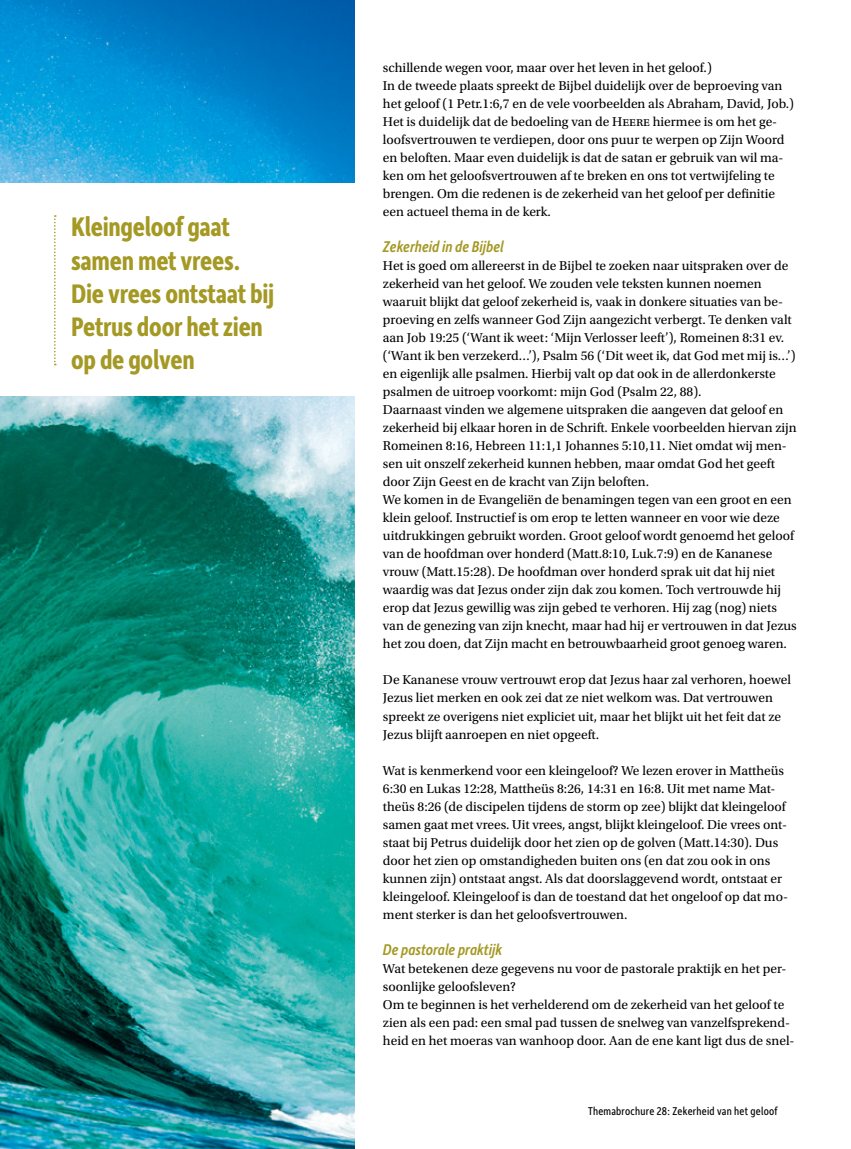
<style>
.page{position:relative;width:851px;height:1149px;background:#fff}
.page>*{position:absolute;margin:0;border:0;box-sizing:border-box;transform-origin:0 0}
.t1{font:700 28.5px/33px "Depot New Condensed";letter-spacing:-.01em;color:#a49924}
.t2{font:italic 500 16.5px "Depot New Condensed";color:#a49924}
.t3{font:13.5px/18px "Utopia Std";color:#000}
.t4{font:12px "Depot New Condensed";letter-spacing:.02em;color:#000}
</style>
<div class="page">
<img style="left:0;top:0;width:354px;height:1148px">
<div style="left:0;top:183px;width:364px;height:213px;background:#fff"></div>
<svg style="left:54px;top:215px;width:2px;height:150px"></svg>
<h1 class="t1" style="left:71px;top:209px;width:205px">Kleingeloof gaat samen met vrees.<br>Die vrees ontstaat bij<br>Petrus door het zien op de golven</h1>
<p class="t3" style="left:383px;top:59px;width:412px">schillende wegen voor, maar over het leven in het geloof.)<br>In de tweede plaats spreekt de Bijbel duidelijk over de beproeving van het geloof (1 Petr.1:6,7 en de vele voorbeelden als Abraham, David, Job.)<br>Het is duidelijk dat de bedoeling van de Heere hiermee is om het ge&shy;loofsvertrouwen te verdiepen, door ons puur te werpen op Zijn Woord en beloften. Maar even duidelijk is dat de satan er gebruik van wil ma&shy;ken om het geloofsvertrouwen af te breken en ons tot vertwijfeling te brengen. Om die redenen is de zekerheid van het geloof per definitie een actueel thema in de kerk.</p>
<p class="t2" style="left:383px;top:236px;width:122px">Zekerheid in de Bijbel</p>
<p class="t3" style="left:383px;top:257px;width:415px">Het is goed om allereerst in de Bijbel te zoeken naar uitspraken over de zekerheid van het geloof. We zouden vele teksten kunnen noemen waaruit blijkt dat geloof zekerheid is, vaak in donkere situaties van be&shy;proeving en zelfs wanneer God Zijn aangezicht verbergt. Te denken valt aan Job 19:25 (‘Want ik weet: ‘Mijn Verlosser leeft’), Romeinen 8:31 ev. (‘Want ik ben verzekerd…’), Psalm 56 (‘Dit weet ik, dat God met mij is…’) en eigenlijk alle psalmen. Hierbij valt op dat ook in de allerdonkerste psalmen de uitroep voorkomt: mijn God (Psalm 22, 88).<br>Daarnaast vinden we algemene uitspraken die aangeven dat geloof en zekerheid bij elkaar horen in de Schrift. Enkele voorbeelden hiervan zijn Romeinen 8:16, Hebreen 11:1,1 Johannes 5:10,11. Niet omdat wij men&shy;sen uit onszelf zekerheid kunnen hebben, maar omdat God het geeft door Zijn Geest en de kracht van Zijn beloften.<br>We komen in de Evangeliën de benamingen tegen van een groot en een klein geloof. Instructief is om erop te letten wanneer en voor wie deze uitdrukkingen gebruikt worden. Groot geloof wordt genoemd het geloof van de hoofdman over honderd (Matt.8:10, Luk.7:9) en de Kananese vrouw (Matt.15:28). De hoofdman over honderd sprak uit dat hij niet waardig was dat Jezus onder zijn dak zou komen. Toch vertrouwde hij erop dat Jezus gewillig was zijn gebed te verhoren. Hij zag (nog) niets van de genezing van zijn knecht, maar had hij er vertrouwen in dat Jezus het zou doen, dat Zijn macht en betrouwbaarheid groot genoeg waren.</p>
<p class="t3" style="left:383px;top:671px;width:409px">De Kananese vrouw vertrouwt erop dat Jezus haar zal verhoren, hoewel Jezus liet merken en ook zei dat ze niet welkom was. Dat vertrouwen spreekt ze overigens niet expliciet uit, maar het blijkt uit het feit dat ze Jezus blijft aanroepen en niet opgeeft.</p>
<p class="t3" style="left:383px;top:761px;width:406px">Wat is kenmerkend voor een kleingeloof? We lezen erover in Mattheüs 6:30 en Lukas 12:28, Mattheüs 8:26, 14:31 en 16:8. Uit met name Mat&shy;theüs 8:26 (de discipelen tijdens de storm op zee) blijkt dat kleingeloof samen gaat met vrees. Uit vrees, angst, blijkt kleingeloof. Die vrees ont&shy;staat bij Petrus duidelijk door het zien op de golven (Matt.14:30). Dus door het zien op omstandigheden buiten ons (en dat zou ook in ons kunnen zijn) ontstaat angst. Als dat doorslaggevend wordt, ontstaat er kleingeloof. Kleingeloof is dan de toestand dat het ongeloof op dat mo&shy;ment sterker is dan het geloofsvertrouwen.</p>
<p class="t2" style="left:383px;top:938px;width:121px">De pastorale praktijk</p>
<p class="t3" style="left:383px;top:959px;width:413px">Wat betekenen deze gegevens nu voor de pastorale praktijk en het per&shy;soonlijke geloofsleven?<br>Om te beginnen is het verhelderend om de zekerheid van het geloof te zien als een pad: een smal pad tussen de snelweg van vanzelfsprekend&shy;heid en het moeras van wanhoop door. Aan de ene kant ligt dus de snel-</p>
<p class="t4" style="left:588px;top:1102px;width:191px">Themabrochure 28: Zekerheid van het geloof</p>
</div>
